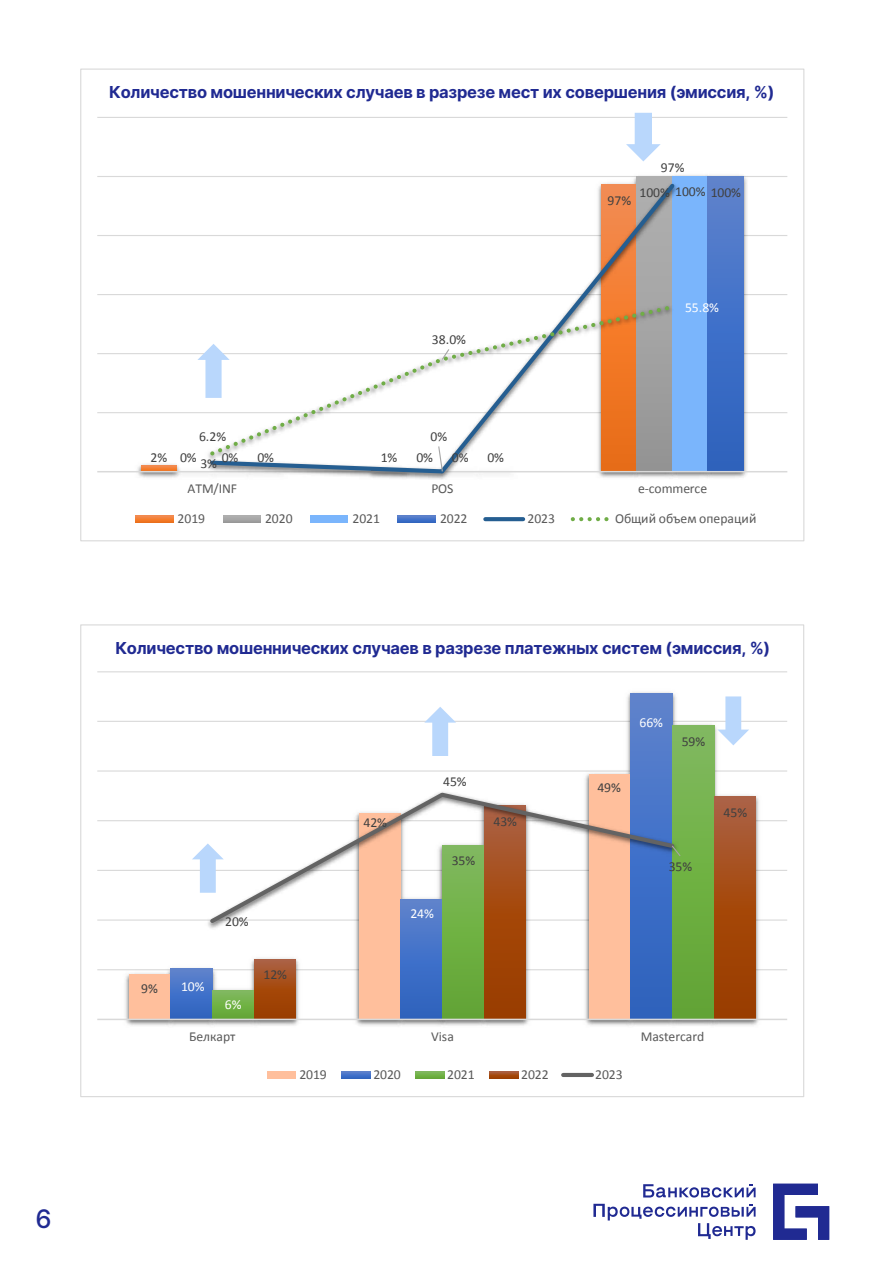
<style>
.page{position:relative;width:893px;height:1263px;background:#fff}
.page>*{position:absolute;margin:0;border:0;box-sizing:border-box;transform-origin:0 0}
.t1{font:500 25.5px "Inter";color:#202a92}
.t2{font:700 16.5px "Inter";letter-spacing:-.015em;color:#202a92}
.t3{font:13.65px "Calibri";letter-spacing:-.005em;color:#595959}
.t4{font:13.65px "Calibri";letter-spacing:-.005em;color:#404040}
.t5{font:13.65px "Calibri";letter-spacing:-.005em;color:#fff}
</style>
<div class="page">
<hr style="left:97px;top:412px;width:690px;height:1px;background:#d9d9d9">
<hr style="left:97px;top:353px;width:690px;height:1px;background:#d9d9d9">
<hr style="left:97px;top:294px;width:690px;height:1px;background:#d9d9d9">
<hr style="left:97px;top:235px;width:690px;height:1px;background:#d9d9d9">
<hr style="left:97px;top:176px;width:690px;height:1px;background:#d9d9d9">
<hr style="left:97px;top:117px;width:690px;height:1px;background:#d9d9d9">
<img style="left:134px;top:464px;width:42px;height:14px">
<img style="left:170px;top:466px;width:33px;height:12px">
<img style="left:665px;top:175px;width:36px;height:303px">
<img style="left:701px;top:175px;width:49px;height:303px">
<svg style="left:141px;top:465px;width:36px;height:6px"></svg>
<div style="left:672px;top:177px;width:36px;height:295px;background:#7ab5fc"></div>
<div style="left:708px;top:177px;width:35px;height:295px;background:linear-gradient(to bottom,#5c82cf,#2a60be)"></div>
<hr style="left:97px;top:471px;width:690px;height:1px;background:#d9d9d9">
<svg style="left:208px;top:180px;width:470px;height:296px"></svg>
<svg style="left:208px;top:302px;width:469px;height:157px"></svg>
<svg style="left:437px;top:445px;width:7px;height:28px"></svg>
<svg style="left:441px;top:348px;width:9px;height:13px"></svg>
<svg style="left:136px;top:515px;width:37px;height:8px"></svg>
<div style="left:223px;top:515px;width:38px;height:8px;background:#a7a7a7"></div>
<div style="left:310px;top:515px;width:38px;height:8px;background:#7ab5fc"></div>
<svg style="left:398px;top:515px;width:38px;height:8px"></svg>
<svg style="left:485px;top:517px;width:38px;height:4px"></svg>
<svg style="left:573px;top:517px;width:36px;height:4px"></svg>
<svg style="left:197px;top:344px;width:33px;height:54px"></svg>
<svg style="left:626px;top:113px;width:35px;height:48px"></svg>
<hr style="left:97px;top:969px;width:690px;height:1px;background:#d9d9d9">
<hr style="left:97px;top:919px;width:690px;height:2px;background:#d9d9d9">
<hr style="left:97px;top:870px;width:690px;height:1px;background:#d9d9d9">
<hr style="left:97px;top:820px;width:690px;height:1px;background:#d9d9d9">
<hr style="left:97px;top:770px;width:690px;height:2px;background:#d9d9d9">
<hr style="left:97px;top:721px;width:690px;height:1px;background:#d9d9d9">
<hr style="left:97px;top:671px;width:690px;height:1px;background:#d9d9d9">
<img style="left:121px;top:970px;width:42px;height:56px">
<img style="left:351px;top:932px;width:42px;height:94px">
<img style="left:581px;top:770px;width:42px;height:256px">
<img style="left:163px;top:968px;width:56px;height:58px">
<img style="left:623px;top:692px;width:56px;height:334px">
<img style="left:205px;top:986px;width:42px;height:40px">
<img style="left:665px;top:721px;width:56px;height:305px">
<img style="left:247px;top:958px;width:56px;height:68px">
<img style="left:477px;top:932px;width:56px;height:94px">
<img style="left:707px;top:791px;width:56px;height:235px">
<div style="left:129px;top:974px;width:41px;height:45px;background:#ffbf9c"></div>
<div style="left:359px;top:813px;width:41px;height:206px;background:#ffbf9c"></div>
<div style="left:588px;top:774px;width:42px;height:245px;background:#ffbf9c"></div>
<div style="left:170px;top:969px;width:42px;height:50px;background:linear-gradient(to bottom,#5c82cf,#2c62bf)"></div>
<svg style="left:400px;top:932px;width:42px;height:87px;background:#3c6dc5"></svg>
<svg style="left:630px;top:693px;width:42px;height:326px;background:#4572c5"></svg>
<div style="left:212px;top:991px;width:42px;height:28px;background:linear-gradient(to bottom,#80ba5d,#63a734)"></div>
<div style="left:442px;top:845px;width:42px;height:174px;background:#68aa3c"></div>
<div style="left:672px;top:726px;width:42px;height:293px;background:linear-gradient(to bottom,#80bb5d,#60a531)"></div>
<div style="left:254px;top:959px;width:42px;height:60px;background:linear-gradient(to bottom,#ad5f3a,#9b3900)"></div>
<div style="left:484px;top:806px;width:42px;height:213px;background:#9e4103"></div>
<div style="left:714px;top:797px;width:42px;height:222px;background:linear-gradient(to bottom,#ad5e3a,#9a3900)"></div>
<hr style="left:97px;top:1019px;width:690px;height:1px;background:#d9d9d9">
<img style="left:203px;top:788px;width:478px;height:144px">
<svg style="left:207px;top:790px;width:470px;height:136px"></svg>
<svg style="left:670px;top:844px;width:12px;height:13px"></svg>
<div style="left:267px;top:1071px;width:29px;height:8px;background:#ffbf9c"></div>
<svg style="left:341px;top:1071px;width:29px;height:8px"></svg>
<svg style="left:415px;top:1071px;width:29px;height:8px"></svg>
<svg style="left:489px;top:1071px;width:29px;height:8px"></svg>
<hr style="left:563px;top:1073px;width:29px;height:4px;background:#636363">
<svg style="left:192px;top:843px;width:32px;height:50px"></svg>
<svg style="left:717px;top:696px;width:32px;height:49px"></svg>
<svg style="left:424px;top:707px;width:32px;height:49px"></svg>
<svg style="left:773px;top:1184px;width:56px;height:56px"></svg>
<svg style="left:643px;top:1184px;width:112px;height:13px"></svg>
<svg style="left:593px;top:1204px;width:162px;height:36px"></svg>
<h1 class="t1" style="left:36px;top:1200px;width:18px">6</h1>
<p class="t2" style="left:109px;top:80px;width:667px">Количество мошеннических случаев в разрезе мест их совершения (эмиссия, %)</p>
<p class="t4" style="left:199px;top:428px;width:29px">6.2%</p>
<p class="t4" style="left:432px;top:331px;width:36px">38.0%</p>
<p class="t4" style="left:430px;top:428px;width:18px">0%</p>
<p class="t4" style="left:151px;top:449px;width:18px">2%</p>
<p class="t4" style="left:381px;top:449px;width:18px">1%</p>
<p class="t4" style="left:180px;top:449px;width:18px">0%</p>
<p class="t4" style="left:416px;top:449px;width:18px">0%</p>
<p class="t4" style="left:222px;top:449px;width:18px">0%</p>
<p class="t4" style="left:452px;top:449px;width:18px">0%</p>
<p class="t4" style="left:257px;top:449px;width:18px">0%</p>
<p class="t4" style="left:487px;top:449px;width:18px">0%</p>
<p class="t4" style="left:200px;top:455px;width:18px">3%</p>
<p class="t4" style="left:607px;top:192px;width:25px">97%</p>
<p class="t4" style="left:661px;top:159px;width:25px">97%</p>
<p class="t4" style="left:639px;top:184px;width:103px">100% 100% 100%</p>
<p class="t5" style="left:685px;top:299px;width:35px">55.8%</p>
<p class="t3" style="left:188px;top:480px;width:51px">ATM/INF</p>
<p class="t3" style="left:431px;top:480px;width:24px">POS</p>
<p class="t3" style="left:638px;top:480px;width:71px">e-commerce</p>
<p class="t3" style="left:178px;top:510px;width:29px">2019</p>
<p class="t3" style="left:265px;top:510px;width:29px">2020</p>
<p class="t3" style="left:353px;top:510px;width:29px">2021</p>
<p class="t3" style="left:440px;top:510px;width:29px">2022</p>
<p class="t3" style="left:527px;top:510px;width:29px">2023</p>
<p class="t3" style="left:615px;top:510px;width:143px">Общий объем операций</p>
<p class="t2" style="left:115px;top:636px;width:656px">Количество мошеннических случаев в разрезе платежных систем (эмиссия, %)</p>
<p class="t4" style="left:141px;top:979px;width:18px">9%</p>
<p class="t5" style="left:181px;top:978px;width:25px">10%</p>
<p class="t4" style="left:225px;top:913px;width:25px">20%</p>
<p class="t5" style="left:225px;top:996px;width:18px">6%</p>
<p class="t4" style="left:263px;top:966px;width:25px">12%</p>
<p class="t4" style="left:363px;top:814px;width:25px">42%</p>
<p class="t4" style="left:443px;top:773px;width:25px">45%</p>
<p class="t5" style="left:410px;top:905px;width:25px">24%</p>
<p class="t4" style="left:452px;top:852px;width:25px">35%</p>
<p class="t4" style="left:493px;top:813px;width:25px">43%</p>
<p class="t5" style="left:639px;top:714px;width:25px">66%</p>
<p class="t4" style="left:597px;top:779px;width:25px">49%</p>
<p class="t4" style="left:682px;top:733px;width:25px">59%</p>
<p class="t4" style="left:669px;top:858px;width:25px">35%</p>
<p class="t3" style="left:189px;top:1028px;width:48px">Белкарт</p>
<p class="t3" style="left:431px;top:1028px;width:24px">Visa</p>
<p class="t3" style="left:641px;top:1028px;width:65px">Mastercard</p>
<p class="t3" style="left:299px;top:1066px;width:29px">2019</p>
<p class="t3" style="left:373px;top:1066px;width:29px">2020</p>
<p class="t3" style="left:447px;top:1066px;width:29px">2021</p>
<p class="t3" style="left:521px;top:1066px;width:29px">2022</p>
<p class="t3" style="left:595px;top:1066px;width:29px">2023</p>
<p class="t4" style="left:723px;top:804px;width:25px">45%</p>
</div>
